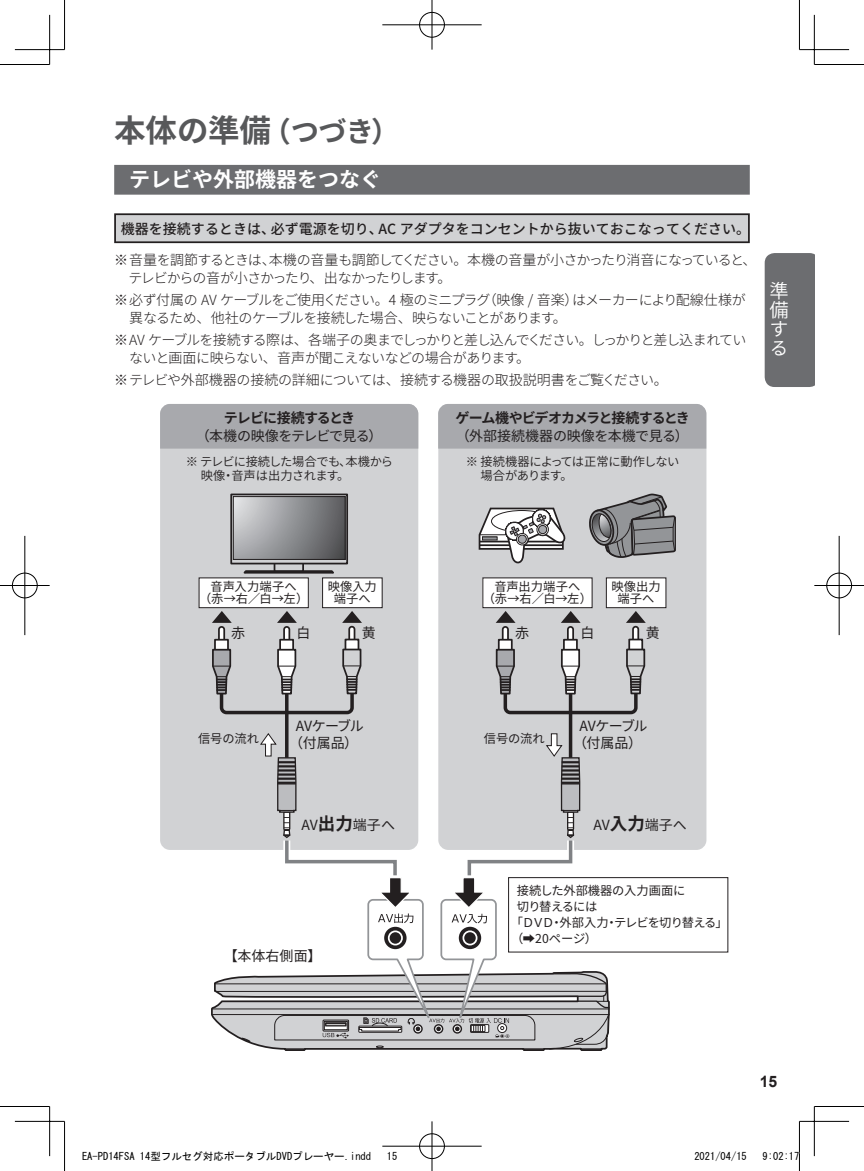
<style>
.page{position:relative;width:864px;height:1171px;background:#fff}
.page>*{position:absolute;margin:0;border:0;box-sizing:border-box;transform-origin:0 0}
.t1{font:700 31.5px "Noto Sans CJ Kjp";letter-spacing:-.005em;color:#57585a}
.t2{font:700 21px "Noto Sans CJ Kjp";color:#fff}
.t3{font:600 19.25px/19.2px "Noto Sans CJ Kjp";color:#fff;text-align:justify}
.t4{font:700 15.75px "Arial";color:#231f20}
.t5{font:300 14px/17.5px "Noto Sans CJ Kjp";letter-spacing:-.055em;color:#231f20}
.t6{font:300 14px/17.5px "Noto Sans CJ Kjp";letter-spacing:-.075em;color:#231f20}
.t7{font:14px/16.8px "Noto Sans CJ Kjp";letter-spacing:-.015em;color:#231f20;text-align:center}
.t8{font:500 14px "Noto Sans CJ Kjp";color:#231f20}
.t9{font:300 14px "Noto Sans CJ Kjp";letter-spacing:-.02em;color:#231f20}
.t10{font:700 14px "Noto Sans CJ Kjp";letter-spacing:-.075em;color:#231f20}
.t11{font:14px "Noto Sans CJ Kjp";letter-spacing:-.04em;color:#231f20}
.t12{font:12.25px/12.2px "Noto Sans CJ Kjp";color:#231f20;text-align:center}
.t13{font:600 12.25px/14px "Noto Sans CJ Kjp";letter-spacing:-.03em;color:#231f20}
.t14{font:12.25px "Noto Sans CJ Kjp";letter-spacing:-.07em;color:#231f20}
.t15{font:12.25px "Noto Sans CJ Kjp";letter-spacing:-.065em;color:#231f20}
.t16{font:10.5px "MS Gothic";color:#000}
.s1{font-size:28.35px}
.s2{font-weight:700;font-size:17.5px}
</style>
<div class="page">
<div style="left:764px;top:253px;width:50px;height:134px;background:#6c6d70"></div>
<div style="left:114px;top:165px;width:635px;height:30px;background:#6c6d70"></div>
<div style="left:438px;top:404px;width:268px;height:446px;background:#d1d2d4;border-radius:10px"></div>
<div style="left:160px;top:404px;width:258px;height:446px;background:#d1d2d4;border-radius:10px"></div>
<div style="left:273px;top:562px;width:31px;height:10px;border:2px solid #231f20"></div>
<div style="left:230px;top:493px;width:118px;height:71px;border:2px solid #231f20"></div>
<svg style="left:243px;top:569px;width:91px;height:5px"></svg>
<svg style="left:235px;top:498px;width:108px;height:60px;background:#919295"></svg>
<div style="left:233px;top:496px;width:112px;height:64px;border:1px solid #231f20"></div>
<svg style="left:568px;top:716px;width:4px;height:16px"></svg>
<svg style="left:495px;top:611px;width:150px;height:105px"></svg>
<div style="left:482px;top:578px;width:110px;height:30px;background:#fff"></div>
<div style="left:482px;top:577px;width:110px;height:31px;border:1px solid #231f20"></div>
<div style="left:606px;top:578px;width:59px;height:30px;background:#fff"></div>
<div style="left:605px;top:577px;width:61px;height:31px;border:1px solid #231f20"></div>
<svg style="left:478px;top:507px;width:88px;height:57px"></svg>
<hr style="left:285px;top:692px;width:3px;height:77px;background:#231f20">
<svg style="left:212px;top:611px;width:150px;height:105px"></svg>
<div style="left:199px;top:578px;width:109px;height:30px;background:#fff"></div>
<div style="left:198px;top:577px;width:110px;height:31px;border:1px solid #231f20"></div>
<div style="left:322px;top:578px;width:60px;height:30px;background:#fff"></div>
<div style="left:322px;top:577px;width:60px;height:31px;border:1px solid #231f20"></div>
<svg style="left:589px;top:493px;width:87px;height:65px"></svg>
<div style="left:438px;top:404px;width:268px;height:45px;background:#a8a9ad"></div>
<div style="left:160px;top:404px;width:258px;height:45px;background:#a8a9ad"></div>
<div style="left:508px;top:877px;width:219px;height:75px;border:1px solid #231f20"></div>
<svg style="left:212px;top:732px;width:398px;height:319px"></svg>
<div style="left:115px;top:214px;width:633px;height:28px;background:#d1d2d4"></div>
<div style="left:114px;top:213px;width:635px;height:30px;border:2px solid #231f20"></div>
<hr style="left:0;top:64px;width:50px;height:1px;background:#000">
<hr style="left:814px;top:64px;width:49px;height:1px;background:#000">
<hr style="left:0;top:1106px;width:50px;height:1px;background:#000">
<hr style="left:814px;top:1106px;width:49px;height:1px;background:#000">
<hr style="left:64px;top:0;width:1px;height:50px;background:#000">
<hr style="left:64px;top:1121px;width:1px;height:50px;background:#000">
<hr style="left:798px;top:0;width:1px;height:50px;background:#000">
<hr style="left:798px;top:1121px;width:1px;height:50px;background:#000">
<hr style="left:15px;top:49px;width:49px;height:1px;background:#000">
<hr style="left:799px;top:49px;width:49px;height:1px;background:#000">
<hr style="left:15px;top:1121px;width:49px;height:1px;background:#000">
<hr style="left:799px;top:1121px;width:49px;height:1px;background:#000">
<hr style="left:49px;top:15px;width:1px;height:49px;background:#000">
<hr style="left:49px;top:1106px;width:1px;height:50px;background:#000">
<hr style="left:813px;top:15px;width:1px;height:49px;background:#000">
<hr style="left:813px;top:1106px;width:1px;height:50px;background:#000">
<div style="left:418px;top:11px;width:27px;height:27px;border:2px solid #fff;border-radius:50%"></div>
<hr style="left:382px;top:24px;width:99px;height:2px;background:#fff">
<hr style="left:430px;top:0;width:3px;height:50px;background:#fff">
<div style="left:419px;top:12px;width:25px;height:25px;border:1px solid #000;border-radius:50%"></div>
<hr style="left:382px;top:25px;width:99px;height:1px;background:#000">
<hr style="left:431px;top:0;width:1px;height:50px;background:#000">
<div style="left:418px;top:1132px;width:27px;height:28px;border:2px solid #fff;border-radius:50%"></div>
<hr style="left:382px;top:1145px;width:99px;height:2px;background:#fff">
<hr style="left:430px;top:1121px;width:3px;height:50px;background:#fff">
<div style="left:419px;top:1133px;width:25px;height:26px;border:1px solid #000;border-radius:50%"></div>
<hr style="left:382px;top:1146px;width:99px;height:1px;background:#000">
<hr style="left:431px;top:1121px;width:1px;height:50px;background:#000">
<div style="left:11px;top:572px;width:27px;height:27px;border:2px solid #fff;border-radius:50%"></div>
<hr style="left:0;top:584px;width:50px;height:3px;background:#fff">
<hr style="left:24px;top:536px;width:2px;height:99px;background:#fff">
<div style="left:12px;top:573px;width:25px;height:25px;border:1px solid #000;border-radius:50%"></div>
<hr style="left:0;top:585px;width:50px;height:1px;background:#000">
<hr style="left:25px;top:536px;width:1px;height:99px;background:#000">
<div style="left:825px;top:572px;width:27px;height:27px;border:2px solid #fff;border-radius:50%"></div>
<hr style="left:814px;top:584px;width:49px;height:3px;background:#fff">
<hr style="left:837px;top:536px;width:3px;height:99px;background:#fff">
<div style="left:826px;top:573px;width:25px;height:25px;border:1px solid #000;border-radius:50%"></div>
<hr style="left:814px;top:585px;width:49px;height:1px;background:#000">
<hr style="left:838px;top:536px;width:1px;height:99px;background:#000">
<h1 class="t1" style="left:114px;top:113px;width:286px">本体の準備<span class="s1">（つづき）</span></h1>
<h2 class="t2" style="left:129px;top:168px;width:253px">テレビや外部機器をつなぐ</h2>
<p class="t8" style="left:121px;top:220px;width:630px">機器を接続するときは、必ず電源を切り、AC アダプタをコンセントから抜いておこなってください。</p>
<p class="t6" style="left:128px;top:252px;width:629px;text-indent:-14px">※ 音量を調節するときは、本機の音量も調節してください。本機の音量が小さかったり消音になっていると、テレビからの音が小さかったり、出なかったりします。</p>
<p class="t5" style="left:129px;top:292px;width:618px;text-indent:-15px">※ 必ず付属の AV ケーブルをご使用ください。4 極のミニプラグ（映像 / 音楽）はメーカーにより配線仕様が異なるため、他社のケーブルを接続した場合、映らないことがあります。</p>
<p class="t5" style="left:129px;top:332px;width:618px;text-indent:-15px">※ AV ケーブルを接続する際は、各端子の奥までしっかりと差し込んでください。しっかりと差し込まれていないと画面に映らない、音声が聞こえないなどの場合があります。</p>
<p class="t9" style="left:114px;top:372px;width:555px">※ テレビや外部機器の接続の詳細については、接続する機器の取扱説明書をご覧ください。</p>
<p class="t10" style="left:224px;top:410px;width:133px">テレビに接続するとき</p>
<p class="t10" style="left:455px;top:410px;width:236px">ゲーム機やビデオカメラと接続するとき</p>
<p class="t11" style="left:196px;top:427px;width:188px">（本機の映像をテレビで見る）</p>
<p class="t7" style="left:455px;top:427px;width:234px">（外部接続機器の映像を本機で見る）</p>
<p class="t13" style="left:201px;top:455px;width:194px;text-indent:-15px">※ テレビに接続した場合でも、本機から映像・音声は出力されます。</p>
<p class="t13" style="left:480px;top:455px;width:200px;text-indent:-15px">※ 接続機器によっては正常に動作しない場合があります。</p>
<h3 class="t3" style="left:769px;top:281px;width:20px">準備する</h3>
<p class="t12" style="left:199px;top:580px;width:111px">音声入力端子へ<br>（赤→右／白→左）</p>
<p class="t12" style="left:328px;top:580px;width:50px">映像入力端子へ</p>
<p class="t12" style="left:482px;top:580px;width:111px">音声出力端子へ<br>（赤→右／白→左）</p>
<p class="t12" style="left:611px;top:580px;width:51px">映像出力端子へ</p>
<p class="t7" style="left:231px;top:624px;width:15px">赤</p>
<p class="t7" style="left:296px;top:624px;width:15px">白</p>
<p class="t7" style="left:362px;top:624px;width:15px">黄</p>
<p class="t7" style="left:515px;top:624px;width:15px">赤</p>
<p class="t7" style="left:580px;top:624px;width:15px">白</p>
<p class="t7" style="left:645px;top:624px;width:15px">黄</p>
<p class="t12" style="left:198px;top:732px;width:62px">信号の流れ</p>
<p class="t7" style="left:289px;top:718px;width:76px">AVケーブル（付属品）</p>
<p class="t7" style="left:579px;top:718px;width:69px">AVケーブル</p>
<p class="t12" style="left:483px;top:732px;width:62px">信号の流れ</p>
<p class="t7" style="left:572px;top:734px;width:70px">（付属品）</p>
<p class="t7" style="left:301px;top:817px;width:95px">AV<span class="s2">出力</span>端子へ</p>
<p class="t7" style="left:593px;top:817px;width:95px">AV<span class="s2">入力</span>端子へ</p>
<p class="t12" style="left:516px;top:885px;width:170px">接続した外部機器の入力画面に</p>
<p class="t15" style="left:516px;top:899px;width:82px">切り替えるには</p>
<p class="t14" style="left:510px;top:915px;width:218px">「ＤＶＤ・外部入力・テレビを切り替える」</p>
<p class="t12" style="left:511px;top:932px;width:87px">（➡20ページ）</p>
<p class="t7" style="left:224px;top:948px;width:99px">【本体右側面】</p>
<p class="t4" style="left:759px;top:1070px;width:19px">15</p>
<p class="t16" style="left:82px;top:1151px;width:290px">EA-PD14FSA 14型フルセグ対応ポータブルDVDプレーヤー.indd</p>
<p class="t16" style="left:386px;top:1151px;width:12px">15</p>
<p class="t16" style="left:694px;top:1151px;width:54px">2021/04/15</p>
<p class="t16" style="left:762px;top:1151px;width:38px">9:02:17</p>
</div>
